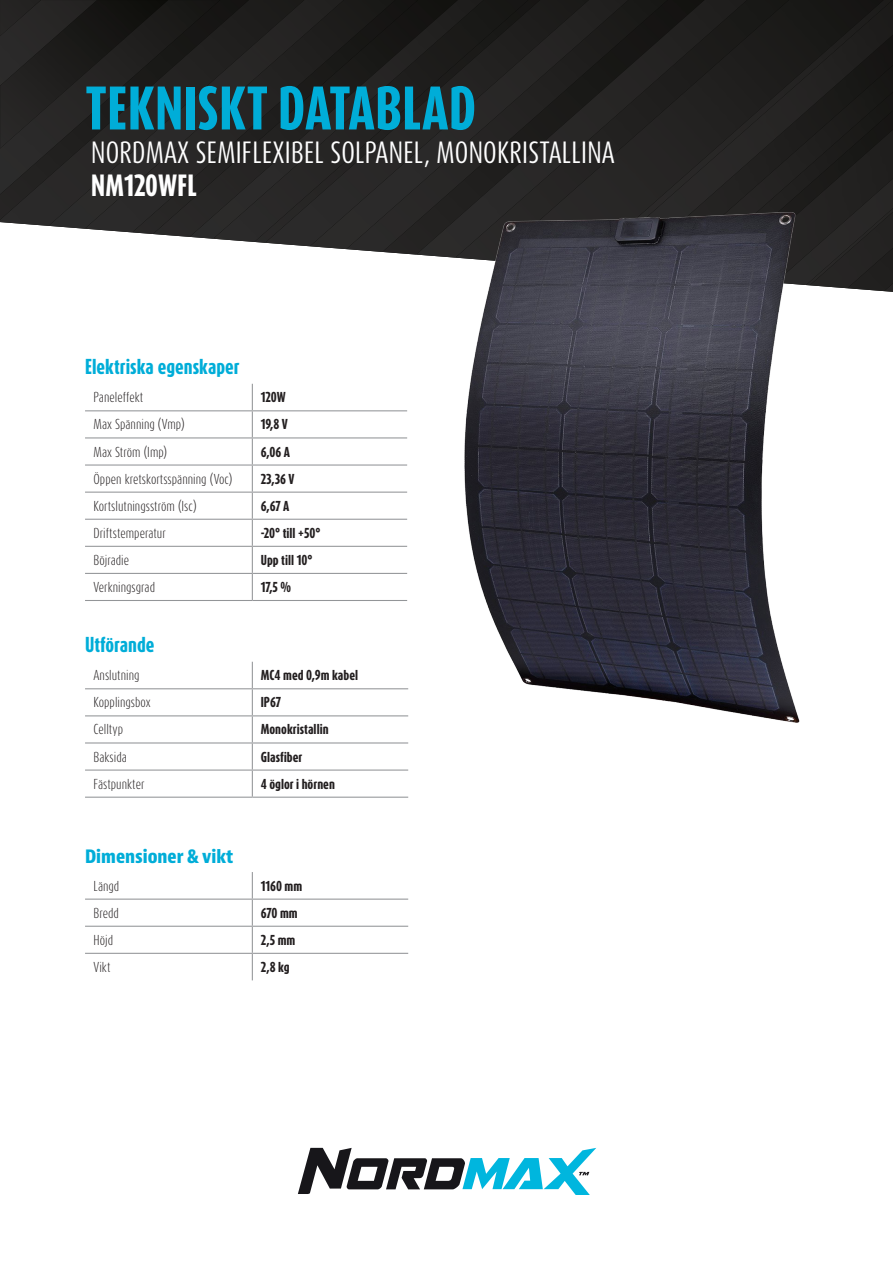
<style>
.page{position:relative;width:893px;height:1263px;background:#fff}
.page>*{position:absolute;margin:0;border:0;box-sizing:border-box;transform-origin:0 0}
.t1{font:800 51.15px "Dax Compact Pro";letter-spacing:.01em;color:#00add8}
.t2{font:25.5px "Dax Compact Pro";letter-spacing:.01em;color:#fff}
.t3{font:800 25.5px "Dax Compact Pro";letter-spacing:.005em;color:#fff}
.t4{font:800 18px "Dax Compact Pro";color:#00add8}
.t5{font:700 condensed 18px "Bernina Sans";color:#00add8}
.t6{font:300 12px "Dax Compact Pro";color:#231f20}
.t7{font:800 12px "Dax Compact Pro";color:#231f20}
</style>
<div class="page">
<img style="left:847px;top:288px;width:37px;height:3px">
<svg style="left:884px;top:288px;width:9px;height:4px"></svg>
<img style="left:0;top:194px;width:49px;height:32px">
<img style="left:49px;top:0;width:216px;height:229px">
<img style="left:0;top:0;width:220px;height:194px">
<div style="left:265px;top:0;width:45px;height:246px;background:#242322"></div>
<img style="left:310px;top:0;width:271px;height:249px">
<img style="left:817px;top:285px;width:76px;height:3px">
<img style="left:589px;top:0;width:304px;height:188px">
<img style="left:657px;top:65px;width:236px;height:123px">
<img style="left:724px;top:130px;width:169px;height:58px">
<div style="left:775px;top:179px;width:118px;height:106px;background:#242322"></div>
<svg style="left:298px;top:1148px;width:298px;height:46px"></svg>
<hr style="left:85px;top:410px;width:167px;height:1px;background:#939598">
<hr style="left:252px;top:410px;width:155px;height:1px;background:#939598">
<hr style="left:85px;top:437px;width:167px;height:1px;background:#939598">
<hr style="left:252px;top:437px;width:155px;height:1px;background:#939598">
<hr style="left:85px;top:464px;width:167px;height:2px;background:#939598">
<hr style="left:252px;top:464px;width:155px;height:2px;background:#939598">
<hr style="left:85px;top:492px;width:167px;height:1px;background:#939598">
<hr style="left:252px;top:492px;width:155px;height:1px;background:#939598">
<hr style="left:85px;top:519px;width:167px;height:1px;background:#939598">
<hr style="left:252px;top:519px;width:155px;height:1px;background:#939598">
<hr style="left:85px;top:546px;width:167px;height:1px;background:#939598">
<hr style="left:252px;top:546px;width:155px;height:1px;background:#939598">
<hr style="left:85px;top:573px;width:167px;height:1px;background:#939598">
<hr style="left:252px;top:573px;width:155px;height:1px;background:#939598">
<svg style="left:252px;top:384px;width:1px;height:216px"></svg>
<hr style="left:85px;top:600px;width:167px;height:1px;background:#939598">
<hr style="left:252px;top:600px;width:155px;height:1px;background:#939598">
<hr style="left:85px;top:898px;width:167px;height:2px;background:#939598">
<hr style="left:252px;top:898px;width:156px;height:2px;background:#939598">
<hr style="left:85px;top:926px;width:167px;height:1px;background:#939598">
<hr style="left:252px;top:926px;width:156px;height:1px;background:#939598">
<hr style="left:85px;top:953px;width:167px;height:1px;background:#939598">
<hr style="left:252px;top:953px;width:156px;height:1px;background:#939598">
<svg style="left:252px;top:872px;width:1px;height:108px"></svg>
<hr style="left:85px;top:688px;width:167px;height:1px;background:#939598">
<hr style="left:252px;top:688px;width:156px;height:1px;background:#939598">
<hr style="left:85px;top:715px;width:167px;height:1px;background:#939598">
<hr style="left:252px;top:715px;width:156px;height:1px;background:#939598">
<hr style="left:85px;top:742px;width:167px;height:1px;background:#939598">
<hr style="left:252px;top:742px;width:156px;height:1px;background:#939598">
<svg style="left:252px;top:662px;width:1px;height:135px"></svg>
<hr style="left:85px;top:769px;width:167px;height:2px;background:#939598">
<hr style="left:252px;top:769px;width:156px;height:2px;background:#939598">
<hr style="left:85px;top:797px;width:167px;height:1px;background:#939598">
<hr style="left:252px;top:797px;width:156px;height:1px;background:#939598">
<img style="left:446px;top:188px;width:371px;height:535px">
<p class="t1" style="left:85px;top:74px;width:392px">TEKNISKT DATABLAD</p>
<p class="t2" style="left:91px;top:135px;width:525px">NORDMAX SEMIFLEXIBEL SOLPANEL, MONOKRISTALLINA</p>
<p class="t3" style="left:91px;top:168px;width:107px">NM120WFL</p>
<p class="t4" style="left:85px;top:354px;width:156px">Elektriska egenskaper</p>
<p class="t6" style="left:94px;top:390px;width:51px">Paneleffekt</p>
<p class="t7" style="left:261px;top:389px;width:26px">120W</p>
<p class="t6" style="left:94px;top:417px;width:93px">Max Spänning (Vmp)</p>
<p class="t7" style="left:261px;top:416px;width:28px">19,8 V</p>
<p class="t6" style="left:94px;top:444px;width:75px">Max Ström (Imp)</p>
<p class="t7" style="left:261px;top:443px;width:31px">6,06 A</p>
<p class="t6" style="left:94px;top:471px;width:140px">Öppen kretskortsspänning (Voc)</p>
<p class="t7" style="left:261px;top:470px;width:35px">23,36 V</p>
<p class="t6" style="left:94px;top:498px;width:105px">Kortslutningsström (Isc)</p>
<p class="t7" style="left:261px;top:498px;width:30px">6,67 A</p>
<p class="t6" style="left:94px;top:525px;width:74px">Driftstemperatur</p>
<p class="t7" style="left:261px;top:525px;width:61px">-20° till +50°</p>
<p class="t6" style="left:94px;top:552px;width:37px">Böjradie</p>
<p class="t7" style="left:261px;top:552px;width:53px">Upp till 10°</p>
<p class="t6" style="left:94px;top:579px;width:63px">Verkningsgrad</p>
<p class="t7" style="left:261px;top:579px;width:32px">17,5 %</p>
<p class="t4" style="left:85px;top:633px;width:71px">Utförande</p>
<p class="t6" style="left:94px;top:667px;width:48px">Anslutning</p>
<p class="t7" style="left:261px;top:667px;width:99px">MC4 med 0,9m kabel</p>
<p class="t6" style="left:94px;top:695px;width:59px">Kopplingsbox</p>
<p class="t7" style="left:261px;top:694px;width:22px">IP67</p>
<p class="t6" style="left:94px;top:722px;width:31px">Celltyp</p>
<p class="t7" style="left:261px;top:721px;width:69px">Monokristallin</p>
<p class="t6" style="left:94px;top:749px;width:35px">Baksida</p>
<p class="t7" style="left:261px;top:748px;width:43px">Glasfiber</p>
<p class="t6" style="left:94px;top:776px;width:52px">Fästpunkter</p>
<p class="t7" style="left:261px;top:775px;width:76px">4 öglor i hörnen</p>
<p class="t5" style="left:85px;top:845px;width:150px">Dimensioner &amp; vikt</p>
<p class="t6" style="left:94px;top:878px;width:27px">Längd</p>
<p class="t7" style="left:261px;top:877px;width:43px">1160 mm</p>
<p class="t6" style="left:94px;top:905px;width:27px">Bredd</p>
<p class="t7" style="left:261px;top:904px;width:38px">670 mm</p>
<p class="t6" style="left:94px;top:932px;width:21px">Höjd</p>
<p class="t7" style="left:261px;top:932px;width:36px">2,5 mm</p>
<p class="t6" style="left:94px;top:959px;width:18px">Vikt</p>
<p class="t7" style="left:261px;top:959px;width:30px">2,8 kg</p>
</div>
